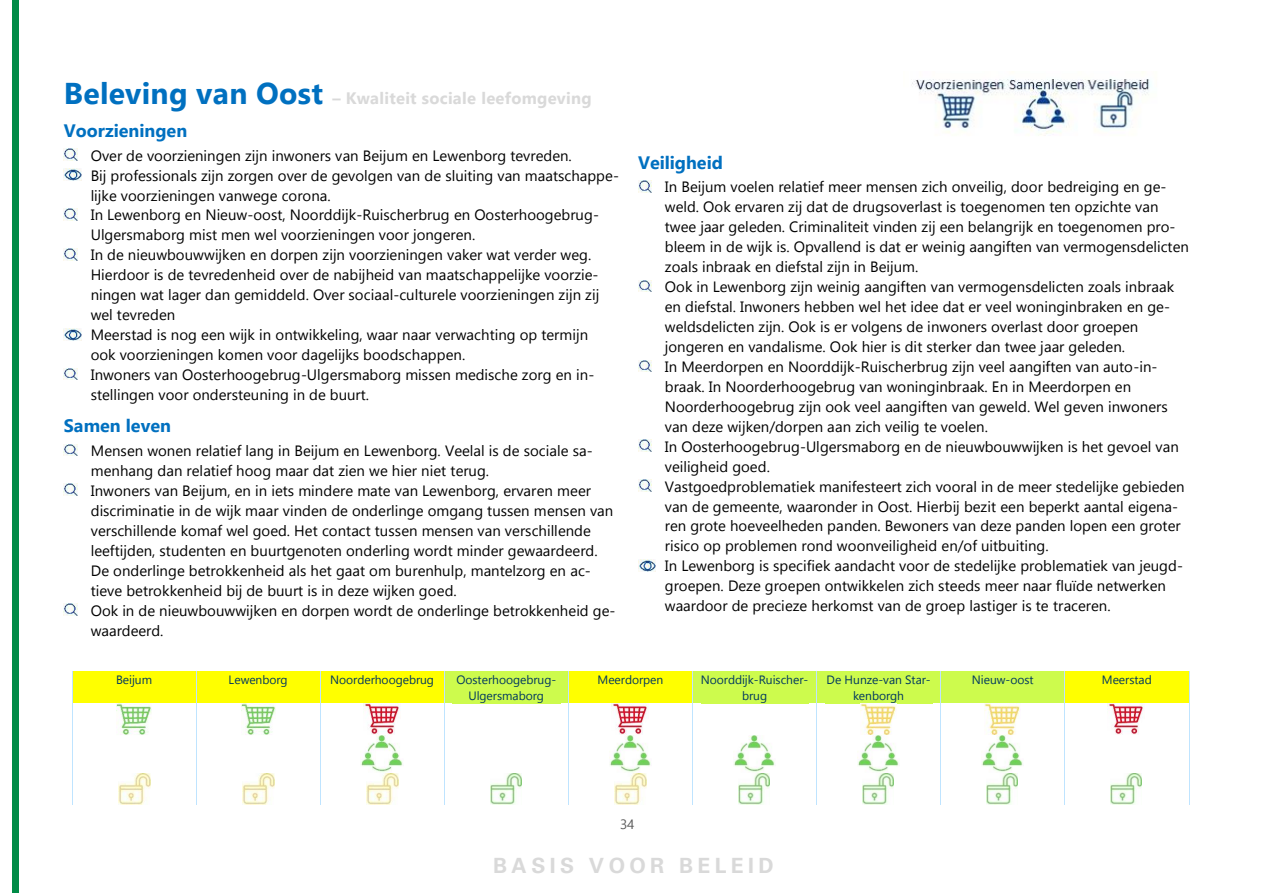
<style>
.page{position:relative;width:1263px;height:893px;background:#fff}
.page>*{position:absolute;margin:0;border:0;box-sizing:border-box;transform-origin:0 0}
.t1{font:21px "Univers";letter-spacing:.21em;color:#d9d9d9}
.t2{font:700 18px "Gadugi";color:#0070c0}
.t3{font:700 16.5px "Gadugi";letter-spacing:.015em;color:#d9d9d9}
.t4{font:15px/20px "Gadugi";color:#000}
.t5{font:13.5px "Gadugi";color:#595959}
.t6{font:12px/16px "Gadugi";letter-spacing:-.005em;color:#00375f;text-align:center}
.s1{font-size:30px;color:#0070c0}
</style>
<div class="page">
<svg style="left:64px;top:149px;width:13px;height:12px"></svg>
<img style="left:64px;top:169px;width:18px;height:11px">
<svg style="left:64px;top:208px;width:13px;height:12px"></svg>
<svg style="left:64px;top:248px;width:13px;height:12px"></svg>
<img style="left:64px;top:328px;width:18px;height:12px">
<svg style="left:64px;top:368px;width:13px;height:12px"></svg>
<svg style="left:64px;top:444px;width:13px;height:12px"></svg>
<svg style="left:64px;top:484px;width:13px;height:12px"></svg>
<svg style="left:64px;top:603px;width:13px;height:12px"></svg>
<svg style="left:638px;top:180px;width:13px;height:12px"></svg>
<svg style="left:638px;top:280px;width:13px;height:12px"></svg>
<svg style="left:638px;top:360px;width:13px;height:12px"></svg>
<svg style="left:638px;top:440px;width:13px;height:12px"></svg>
<svg style="left:638px;top:480px;width:13px;height:12px"></svg>
<img style="left:638px;top:559px;width:18px;height:12px">
<div style="left:73px;top:671px;width:123px;height:32px;background:#ff0"></div>
<div style="left:197px;top:671px;width:123px;height:32px;background:#ff0"></div>
<div style="left:321px;top:671px;width:123px;height:32px;background:#ff0"></div>
<div style="left:445px;top:671px;width:123px;height:32px;background:#cdfb4d"></div>
<div style="left:569px;top:671px;width:123px;height:32px;background:#ff0"></div>
<div style="left:693px;top:671px;width:123px;height:32px;background:#cdfb4d"></div>
<div style="left:817px;top:671px;width:123px;height:32px;background:#cdfb4d"></div>
<div style="left:941px;top:671px;width:124px;height:32px;background:#cdfb4d"></div>
<div style="left:1065px;top:671px;width:123px;height:32px;background:#ff0"></div>
<hr style="left:72px;top:671px;width:1px;height:32px;background:#bfe4ff">
<hr style="left:196px;top:671px;width:1px;height:32px;background:#bfe4ff">
<hr style="left:320px;top:671px;width:1px;height:32px;background:#bfe4ff">
<hr style="left:444px;top:671px;width:1px;height:32px;background:#bfe4ff">
<hr style="left:568px;top:671px;width:1px;height:32px;background:#bfe4ff">
<hr style="left:692px;top:671px;width:1px;height:32px;background:#bfe4ff">
<hr style="left:816px;top:671px;width:1px;height:32px;background:#bfe4ff">
<hr style="left:940px;top:671px;width:1px;height:32px;background:#bfe4ff">
<hr style="left:1064px;top:671px;width:1px;height:32px;background:#bfe4ff">
<hr style="left:1188px;top:671px;width:1px;height:32px;background:#bfe4ff">
<hr style="left:72px;top:703px;width:1px;height:32px;background:#bfe4ff">
<hr style="left:196px;top:703px;width:1px;height:32px;background:#bfe4ff">
<hr style="left:320px;top:703px;width:1px;height:32px;background:#bfe4ff">
<hr style="left:444px;top:703px;width:1px;height:32px;background:#bfe4ff">
<hr style="left:568px;top:703px;width:1px;height:32px;background:#bfe4ff">
<hr style="left:692px;top:703px;width:1px;height:32px;background:#bfe4ff">
<hr style="left:816px;top:703px;width:1px;height:32px;background:#bfe4ff">
<hr style="left:940px;top:703px;width:1px;height:32px;background:#bfe4ff">
<hr style="left:1064px;top:703px;width:1px;height:32px;background:#bfe4ff">
<hr style="left:1188px;top:703px;width:1px;height:32px;background:#bfe4ff">
<hr style="left:72px;top:735px;width:1px;height:38px;background:#bfe4ff">
<hr style="left:196px;top:735px;width:1px;height:38px;background:#bfe4ff">
<hr style="left:320px;top:735px;width:1px;height:38px;background:#bfe4ff">
<hr style="left:444px;top:735px;width:1px;height:38px;background:#bfe4ff">
<hr style="left:568px;top:735px;width:1px;height:38px;background:#bfe4ff">
<hr style="left:692px;top:735px;width:1px;height:38px;background:#bfe4ff">
<hr style="left:816px;top:735px;width:1px;height:38px;background:#bfe4ff">
<hr style="left:940px;top:735px;width:1px;height:38px;background:#bfe4ff">
<hr style="left:1064px;top:735px;width:1px;height:38px;background:#bfe4ff">
<hr style="left:1188px;top:735px;width:1px;height:38px;background:#bfe4ff">
<hr style="left:72px;top:773px;width:1px;height:32px;background:#bfe4ff">
<hr style="left:196px;top:773px;width:1px;height:32px;background:#bfe4ff">
<hr style="left:320px;top:773px;width:1px;height:32px;background:#bfe4ff">
<hr style="left:444px;top:773px;width:1px;height:32px;background:#bfe4ff">
<hr style="left:568px;top:773px;width:1px;height:32px;background:#bfe4ff">
<hr style="left:692px;top:773px;width:1px;height:32px;background:#bfe4ff">
<hr style="left:816px;top:773px;width:1px;height:32px;background:#bfe4ff">
<hr style="left:940px;top:773px;width:1px;height:32px;background:#bfe4ff">
<hr style="left:1064px;top:773px;width:1px;height:32px;background:#bfe4ff">
<hr style="left:1188px;top:773px;width:1px;height:32px;background:#bfe4ff">
<img style="left:117px;top:703px;width:34px;height:32px">
<img style="left:241px;top:703px;width:34px;height:32px">
<img style="left:363px;top:703px;width:37px;height:32px">
<img style="left:611px;top:703px;width:38px;height:32px">
<img style="left:860px;top:703px;width:36px;height:32px">
<img style="left:985px;top:703px;width:35px;height:32px">
<img style="left:1107px;top:703px;width:38px;height:32px">
<img style="left:361px;top:735px;width:42px;height:37px">
<img style="left:609px;top:735px;width:42px;height:37px">
<img style="left:733px;top:735px;width:42px;height:37px">
<img style="left:857px;top:735px;width:42px;height:37px">
<img style="left:981px;top:735px;width:42px;height:37px">
<img style="left:118px;top:773px;width:32px;height:32px">
<img style="left:242px;top:773px;width:32px;height:32px">
<img style="left:366px;top:773px;width:32px;height:32px">
<img style="left:491px;top:773px;width:31px;height:32px">
<img style="left:614px;top:773px;width:32px;height:32px">
<img style="left:739px;top:773px;width:31px;height:32px">
<img style="left:863px;top:773px;width:31px;height:32px">
<img style="left:987px;top:773px;width:31px;height:32px">
<img style="left:1111px;top:773px;width:31px;height:32px">
<img style="left:912px;top:79px;width:239px;height:57px">
<div style="left:13px;top:0;width:6px;height:893px;background:#008b46"></div>
<p class="t3" style="left:64px;top:88px;width:529px"><span class="s1">Beleving van Oost</span> – Kwaliteit sociale leefomgeving</p>
<p class="t2" style="left:64px;top:120px;width:125px">Voorzieningen</p>
<p class="t4" style="left:91px;top:145px;width:530px">Over de voorzieningen zijn inwoners van Beijum en Lewenborg tevreden.<br>Bij professionals zijn zorgen over de gevolgen van de sluiting van maatschappe&shy;lijke voorzieningen vanwege corona.<br>In Lewenborg en Nieuw-oost, Noorddijk-Ruischerbrug en Oosterhoogebrug-Ulgersmaborg mist men wel voorzieningen voor jongeren.<br>In de nieuwbouwwijken en dorpen zijn voorzieningen vaker wat verder weg.<br>Hierdoor is de tevredenheid over de nabijheid van maatschappelijke voorzie&shy;ningen wat lager dan gemiddeld. Over sociaal-culturele voorzieningen zijn zij wel tevreden<br>Meerstad is nog een wijk in ontwikkeling, waar naar verwachting op termijn<br>ook voorzieningen komen voor dagelijks boodschappen.<br>Inwoners van Oosterhoogebrug-Ulgersmaborg missen medische zorg en in&shy;stellingen voor ondersteuning in de buurt.</p>
<p class="t2" style="left:64px;top:415px;width:109px">Samen leven</p>
<p class="t4" style="left:91px;top:441px;width:526px">Mensen wonen relatief lang in Beijum en Lewenborg. Veelal is de sociale sa&shy;menhang dan relatief hoog maar dat zien we hier niet terug.<br>Inwoners van Beijum, en in iets mindere mate van Lewenborg, ervaren meer discriminatie in de wijk maar vinden de onderlinge omgang tussen mensen van verschillende komaf wel goed. Het contact tussen mensen van verschillende leeftijden, studenten en buurtgenoten onderling wordt minder gewaardeerd.<br>De onderlinge betrokkenheid als het gaat om burenhulp, mantelzorg en ac&shy;tieve betrokkenheid bij de buurt is in deze wijken goed.<br>Ook in de nieuwbouwwijken en dorpen wordt de onderlinge betrokkenheid ge&shy;waardeerd.</p>
<p class="t2" style="left:638px;top:151px;width:86px">Veiligheid</p>
<p class="t4" style="left:665px;top:177px;width:526px">In Beijum voelen relatief meer mensen zich onveilig, door bedreiging en ge&shy;weld. Ook ervaren zij dat de drugsoverlast is toegenomen ten opzichte van twee jaar geleden. Criminaliteit vinden zij een belangrijk en toegenomen pro&shy;bleem in de wijk is. Opvallend is dat er weinig aangiften van vermogensdelicten zoals inbraak en diefstal zijn in Beijum.<br>Ook in Lewenborg zijn weinig aangiften van vermogensdelicten zoals inbraak en diefstal. Inwoners hebben wel het idee dat er veel woninginbraken en ge&shy;weldsdelicten zijn. Ook is er volgens de inwoners overlast door groepen jongeren en vandalisme. Ook hier is dit sterker dan twee jaar geleden.<br>In Meerdorpen en Noorddijk-Ruischerbrug zijn veel aangiften van auto-in&shy;braak. In Noorderhoogebrug van woninginbraak. En in Meerdorpen en Noorderhoogebrug zijn ook veel aangiften van geweld. Wel geven inwoners van deze wijken/dorpen aan zich veilig te voelen.<br>In Oosterhoogebrug-Ulgersmaborg en de nieuwbouwwijken is het gevoel van veiligheid goed.<br>Vastgoedproblematiek manifesteert zich vooral in de meer stedelijke gebieden van de gemeente, waaronder in Oost. Hierbij bezit een beperkt aantal eigena&shy;ren grote hoeveelheden panden. Bewoners van deze panden lopen een groter risico op problemen rond woonveiligheid en/of uitbuiting.<br>In Lewenborg is specifiek aandacht voor de stedelijke problematiek van jeugd&shy;groepen. Deze groepen ontwikkelen zich steeds meer naar fluïde netwerken waardoor de precieze herkomst van de groep lastiger is te traceren.</p>
<p class="t6" style="left:116px;top:672px;width:38px">Beijum</p>
<p class="t6" style="left:229px;top:672px;width:61px">Lewenborg</p>
<p class="t6" style="left:330px;top:672px;width:105px">Noorderhoogebrug</p>
<p class="t6" style="left:456px;top:672px;width:101px">Oosterhoogebrug-<br>Ulgersmaborg</p>
<p class="t6" style="left:597px;top:672px;width:67px">Meerdorpen</p>
<p class="t6" style="left:701px;top:672px;width:109px">Noorddijk-Ruischer&shy;brug</p>
<p class="t6" style="left:826px;top:672px;width:106px">De Hunze-van Star&shy;kenborgh</p>
<p class="t6" style="left:972px;top:672px;width:63px">Nieuw-oost</p>
<p class="t6" style="left:1102px;top:672px;width:51px">Meerstad</p>
<p class="t5" style="left:620px;top:816px;width:16px">34</p>
<p class="t1" style="left:493px;top:853px;width:282px">BASIS VOOR BELEID</p>
</div>
